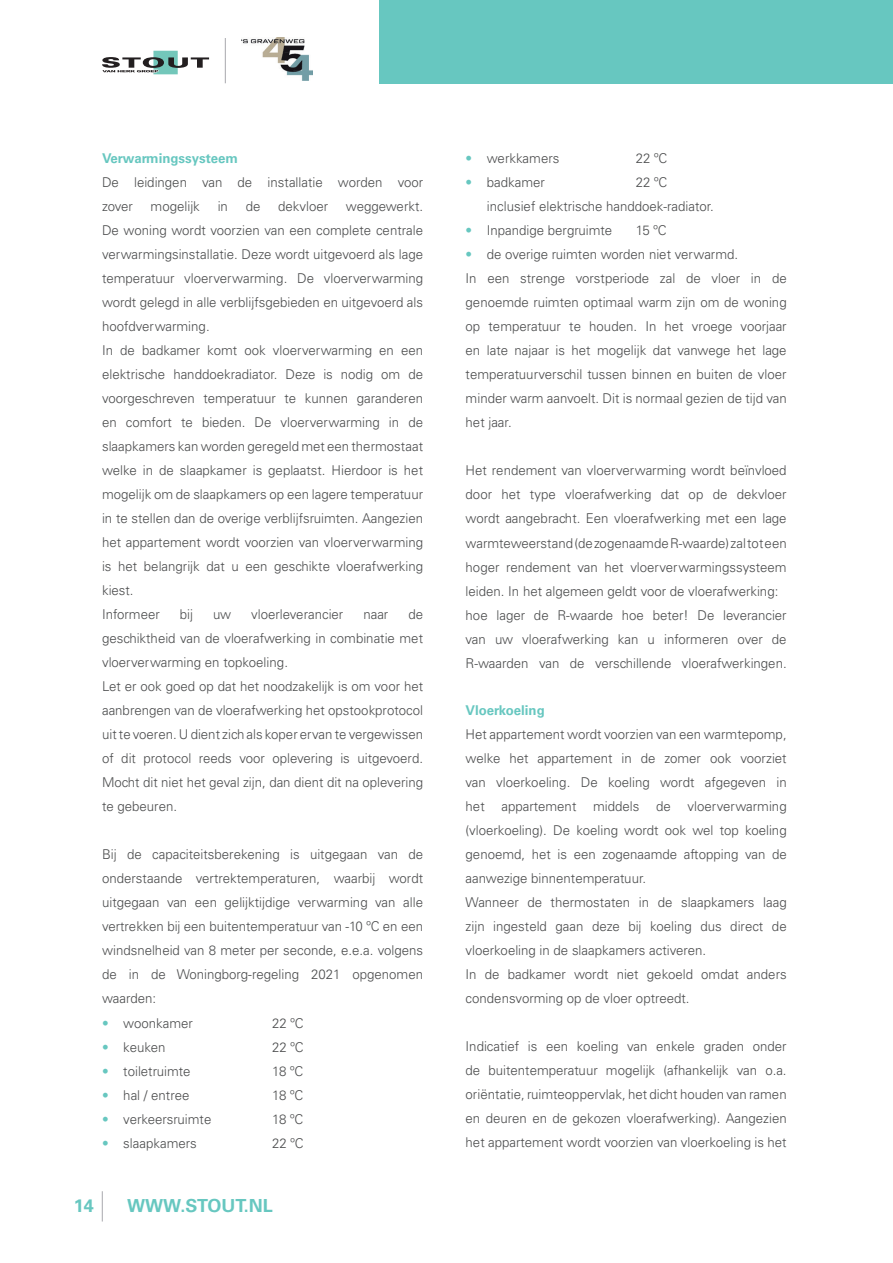
<style>
.page{position:relative;width:893px;height:1263px;background:#fff}
.page>*{position:absolute;margin:0;border:0;box-sizing:border-box;transform-origin:0 0}
.t1{font:700 18px "Univers LT Std";color:#67c7c0}
.t2{font:300 13.5px/24px "Univers LT Std";color:#4b4c4d}
.t3{font:700 13.5px "Univers LT Std";color:#67c7c0}
.s1{color:#67c7c0}
</style>
<div class="page">
<hr style="left:102px;top:1191px;width:1px;height:30px;background:#a8a9ad">
<svg style="left:102px;top:51px;width:107px;height:23px"></svg>
<hr style="left:225px;top:38px;width:1px;height:45px;background:#a8a9ad">
<div style="left:379px;top:0;width:514px;height:84px;background:#67c7c0"></div>
<img style="left:242px;top:37px;width:71px;height:44px">
<p class="t3" style="left:102px;top:151px;width:137px">Verwarmingssysteem</p>
<p class="t2" style="left:102px;top:171px;width:323px">De leidingen van de installatie worden voor zover</p>
<p class="t2" style="left:102px;top:195px;width:323px;text-indent:244px">weggewerkt.<br>De woning wordt voorzien van een complete centrale verwarmingsinstallatie. Deze wordt uitgevoerd als lage temperatuur vloerverwarming. De vloerverwarming wordt gelegd in alle verblijfsgebieden en uitgevoerd als hoofdverwarming.<br>In de badkamer komt ook vloerverwarming en een elektrische handdoekradiator. Deze is nodig om de voorgeschreven temperatuur te kunnen garanderen en comfort te bieden. De vloerverwarming in de slaapkamers kan worden geregeld met een thermostaat welke in de slaapkamer is geplaatst. Hierdoor is het mogelijk om de slaapkamers op een lagere temperatuur in te stellen dan de overige verblijfsruimten. Aangezien het appartement wordt voorzien van vloerverwarming is het belangrijk dat u een geschikte vloerafwerking kiest.<br>Informeer</p>
<p class="t2" style="left:151px;top:195px;width:51px">mogelijk</p>
<p class="t2" style="left:218px;top:195px;width:12px">in</p>
<p class="t2" style="left:246px;top:195px;width:16px">de</p>
<p class="t2" style="left:278px;top:195px;width:51px">dekvloer</p>
<p class="t2" style="left:102px;top:603px;width:323px;text-indent:306px">de geschiktheid van de vloerafwerking in combinatie met vloerverwarming en topkoeling.<br>Let er ook goed op dat het noodzakelijk is om voor het aanbrengen van de vloerafwerking het opstookprotocol uit te voeren. U dient zich als koper ervan te vergewissen of dit protocol reeds voor oplevering is uitgevoerd.<br>Mocht dit niet het geval zijn, dan dient dit na oplevering te gebeuren.</p>
<p class="t2" style="left:102px;top:843px;width:323px;text-align:justify">Bij de capaciteitsberekening is uitgegaan van de onderstaande vertrektemperaturen, waarbij wordt uitgegaan van een gelijktijdige verwarming van alle vertrekken bij een buitentemperatuur van -10 ºC en een windsnelheid van 8 meter per seconde, e.e.a. volgens de in de Woningborg-regeling 2021 opgenomen waarden:</p>
<p class="t2" style="left:102px;top:1011px;width:92px"><span class="s1">•</span> woonkamer</p>
<p class="t2" style="left:272px;top:1011px;width:33px">22 ºC</p>
<p class="t2" style="left:102px;top:1035px;width:65px"><span class="s1">•</span> keuken</p>
<p class="t2" style="left:272px;top:1035px;width:33px">22 ºC</p>
<p class="t2" style="left:102px;top:1059px;width:90px"><span class="s1">•</span> toiletruimte</p>
<p class="t2" style="left:272px;top:1059px;width:33px">18 ºC</p>
<p class="t2" style="left:102px;top:1083px;width:89px"><span class="s1">•</span> hal / entree</p>
<p class="t2" style="left:272px;top:1083px;width:33px">18 ºC</p>
<p class="t2" style="left:102px;top:1107px;width:111px"><span class="s1">•</span> verkeersruimte</p>
<p class="t2" style="left:272px;top:1107px;width:33px">18 ºC</p>
<p class="t2" style="left:102px;top:1131px;width:96px"><span class="s1">•</span> slaapkamers</p>
<p class="t2" style="left:272px;top:1131px;width:33px">22 ºC</p>
<p class="t2" style="left:180px;top:603px;width:15px">bij</p>
<p class="t2" style="left:213px;top:603px;width:20px">uw</p>
<p class="t2" style="left:251px;top:603px;width:94px">vloerleverancier</p>
<p class="t2" style="left:363px;top:603px;width:26px">naar</p>
<h1 class="t1" style="left:74px;top:1195px;width:22px">14</h1>
<h1 class="t1" style="left:127px;top:1195px;width:147px">WWW.STOUT.NL</h1>
<p class="t2" style="left:466px;top:147px;width:95px"><span class="s1">•</span> werkkamers</p>
<p class="t2" style="left:636px;top:147px;width:33px">22 ºC</p>
<p class="t2" style="left:466px;top:171px;width:81px"><span class="s1">•</span> badkamer</p>
<p class="t2" style="left:487px;top:171px;width:228px;text-indent:149px">22 ºC inclusief elektrische handdoek-radiator.</p>
<p class="t2" style="left:466px;top:219px;width:148px"><span class="s1">•</span> Inpandige bergruimte</p>
<p class="t2" style="left:636px;top:219px;width:32px">15 ºC</p>
<p class="t2" style="left:466px;top:243px;width:323px"><span class="s1">•</span> de overige ruimten worden niet verwarmd.<br>In een strenge vorstperiode zal de vloer in de genoemde ruimten optimaal warm zijn om de woning op temperatuur te houden. In het vroege voorjaar en late najaar is het mogelijk dat vanwege het lage temperatuurverschil tussen binnen en buiten de vloer minder warm aanvoelt. Dit is normaal gezien de tijd van het jaar.</p>
<p class="t2" style="left:466px;top:459px;width:323px">Het rendement van vloerverwarming wordt beïnvloed door het type vloerafwerking dat op de dekvloer wordt aangebracht. Een vloerafwerking met een lage warmteweerstand (de zogenaamde R-waarde) zal tot een hoger rendement van het vloerverwarmingssysteem leiden. In het algemeen geldt voor de vloerafwerking: hoe lager de R-waarde hoe beter! De leverancier van uw vloerafwerking kan u informeren over de R-waarden van de verschillende vloerafwerkingen.</p>
<p class="t3" style="left:466px;top:703px;width:81px">Vloerkoeling</p>
<p class="t2" style="left:466px;top:723px;width:323px">Het appartement wordt voorzien van een warmtepomp, welke het appartement in de zomer ook voorziet van vloerkoeling. De koeling wordt afgegeven in het appartement middels de vloerverwarming (vloerkoeling). De koeling wordt ook wel top koeling genoemd, het is een zogenaamde aftopping van de aanwezige binnentemperatuur.<br>Wanneer de thermostaten in de slaapkamers laag zijn ingesteld gaan deze bij koeling dus direct de vloerkoeling in de slaapkamers activeren.<br>In de badkamer wordt niet gekoeld omdat anders condensvorming op de vloer optreedt.</p>
<p class="t2" style="left:466px;top:1035px;width:323px;text-align:justify">Indicatief is een koeling van enkele graden onder de buitentemperatuur mogelijk (afhankelijk van o.a. oriëntatie, ruimteoppervlak, het dicht houden van ramen en deuren en de gekozen vloerafwerking). Aangezien het appartement wordt voorzien van vloerkoeling is het</p>
</div>
